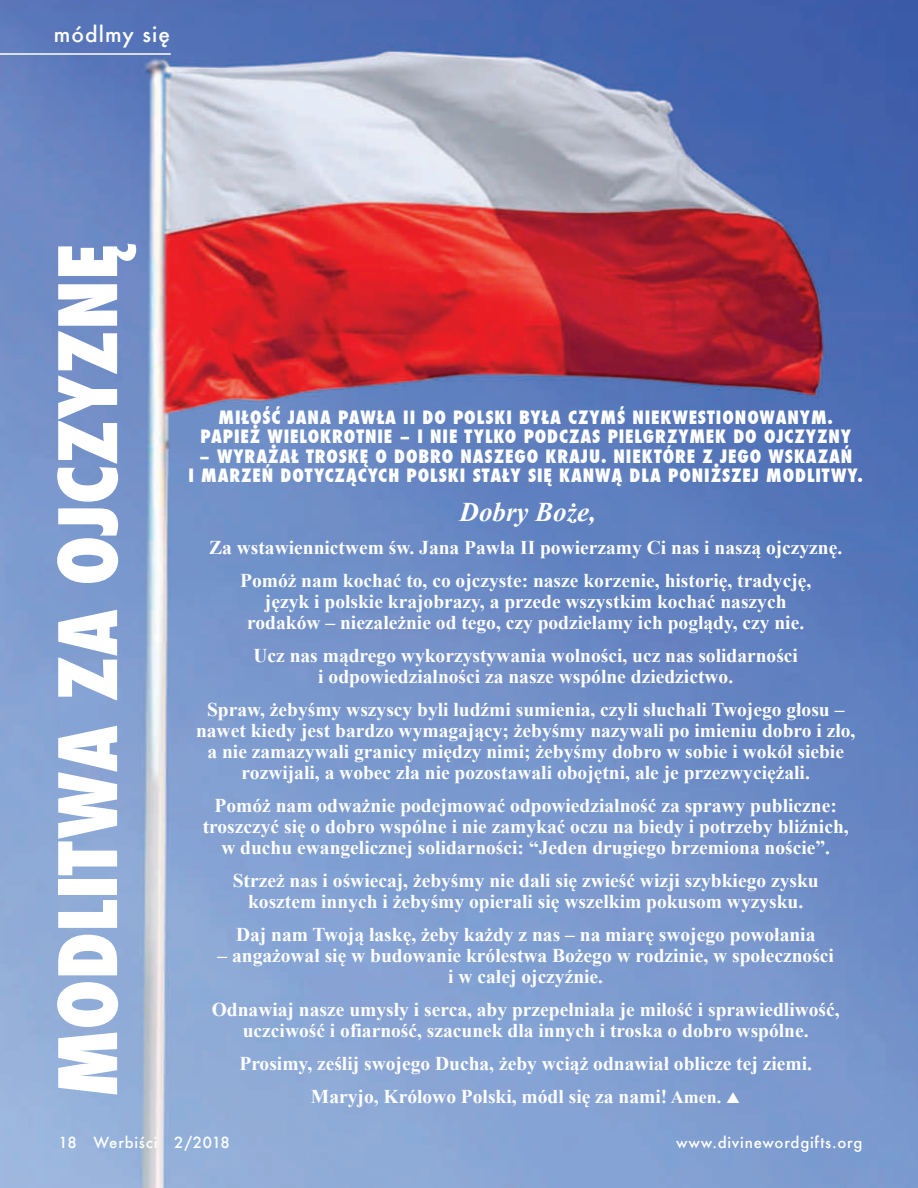
<style>
.page{position:relative;width:918px;height:1188px;background:#fff}
.page>*{position:absolute;margin:0;border:0;box-sizing:border-box;transform-origin:0 0}
.t1{font:800 condensed 78.15px "Futura";color:#fff}
.t2{font:italic 700 27px "Times New Roman";color:#fff}
.t3{font:500 21px "Futura";letter-spacing:.05em;color:#fff}
.t4{font:700 19.5px/21px "Times New Roman";color:#fff;text-align:center}
.t5{font:800 condensed 18px/19.5px "Futura";letter-spacing:.05em;color:#fff;text-align:center}
.t6{font:500 15px "Futura";letter-spacing:.05em;color:#fff}
.s1{font-size:18px}
</style>
<div class="page">
<img style="left:0;top:0;width:918px;height:1188px">
<hr style="left:0;top:53px;width:171px;height:2px;background:#fff">
<svg style="left:727px;top:1092px;width:12px;height:11px"></svg>
<p class="t3" style="left:54px;top:25px;width:118px">módlmy się</p>
<h1 class="t1" style="left:44px;top:1097px;width:855px;rotate:-90deg">MODLITWA ZA OJCZYZNĘ</h1>
<p class="t5" style="left:201px;top:408px;width:652px">MIŁOŚĆ JANA PAWŁA II DO POLSKI BYŁA CZYMŚ NIEKWESTIONOWANYM.<br>PAPIEŻ WIELOKROTNIE – I NIE TYLKO PODCZAS PIELGRZYMEK DO OJCZYZNY</p>
<p class="t5" style="left:188px;top:447px;width:676px">– WYRAŻAŁ TROSKĘ O DOBRO NASZEGO KRAJU. NIEKTÓRE Z JEGO WSKAZAŃ<br>I MARZEŃ DOTYCZĄCYCH POLSKI STAŁY SIĘ KANWĄ DLA PONIŻSZEJ MODLITWY.</p>
<h2 class="t2" style="left:460px;top:503px;width:138px">Dobry Boże,</h2>
<p class="t4" style="left:209px;top:533px;width:635px;line-height:33px">Za wstawiennictwem św. Jana Pawła II powierzamy Ci nas i naszą ojczyznę.<br>Pomóż nam kochać to, co ojczyste: nasze korzenie, historię, tradycję,</p>
<p class="t4" style="left:247px;top:593px;width:558px">język i polskie krajobrazy, a przede wszystkim kochać naszych rodaków – niezależnie od tego, czy podzielamy ich poglądy, czy nie.</p>
<p class="t4" style="left:253px;top:647px;width:546px">Ucz nas mądrego wykorzystywania wolności, ucz nas solidarności i odpowiedzialności za nasze wspólne dziedzictwo.</p>
<p class="t4" style="left:196px;top:701px;width:661px">Spraw, żebyśmy wszyscy byli ludźmi sumienia, czyli słuchali Twojego głosu – nawet kiedy jest bardzo wymagający; żebyśmy nazywali po imieniu dobro i zło, a nie zamazywali granicy między nimi; żebyśmy dobro w sobie i wokół siebie rozwijali, a wobec zła nie pozostawali obojętni, ale je przezwyciężali.</p>
<p class="t4" style="left:203px;top:797px;width:648px">Pomóż nam odważnie podejmować odpowiedzialność za sprawy publiczne: troszczyć się o dobro wspólne i nie zamykać oczu na biedy i potrzeby bliźnich, w duchu ewangelicznej solidarności: “Jeden drugiego brzemiona noście”.</p>
<p class="t4" style="left:233px;top:872px;width:588px">Strzeż nas i oświecaj, żebyśmy nie dali się zwieść wizji szybkiego zysku kosztem innych i żebyśmy opierali się wszelkim pokusom wyzysku.</p>
<p class="t4" style="left:236px;top:926px;width:581px">Daj nam Twoją łaskę, żeby każdy z nas – na miarę swojego powołania</p>
<p class="t4" style="left:217px;top:947px;width:618px">– angażował się w budowanie królestwa Bożego w rodzinie, w społeczności i w całej ojczyźnie.</p>
<p class="t4" style="left:212px;top:1001px;width:629px">Odnawiaj nasze umysły i serca, aby przepełniała je miłość i sprawiedliwość, uczciwość i ofiarność, szacunek dla innych i troska o dobro wspólne.</p>
<p class="t4" style="left:239px;top:1055px;width:574px">Prosimy, ześlij swojego Ducha, żeby wciąż odnawiał oblicze tej ziemi.</p>
<p class="t4" style="left:311px;top:1088px;width:412px">Maryjo, Królowo Polski, módl się za nami! <span class="s1">Amen.</span></p>
<p class="t6" style="left:58px;top:1135px;width:173px">18 Werbiści 2/2018</p>
<p class="t6" style="left:676px;top:1135px;width:188px">www.divinewordgifts.org</p>
</div>
